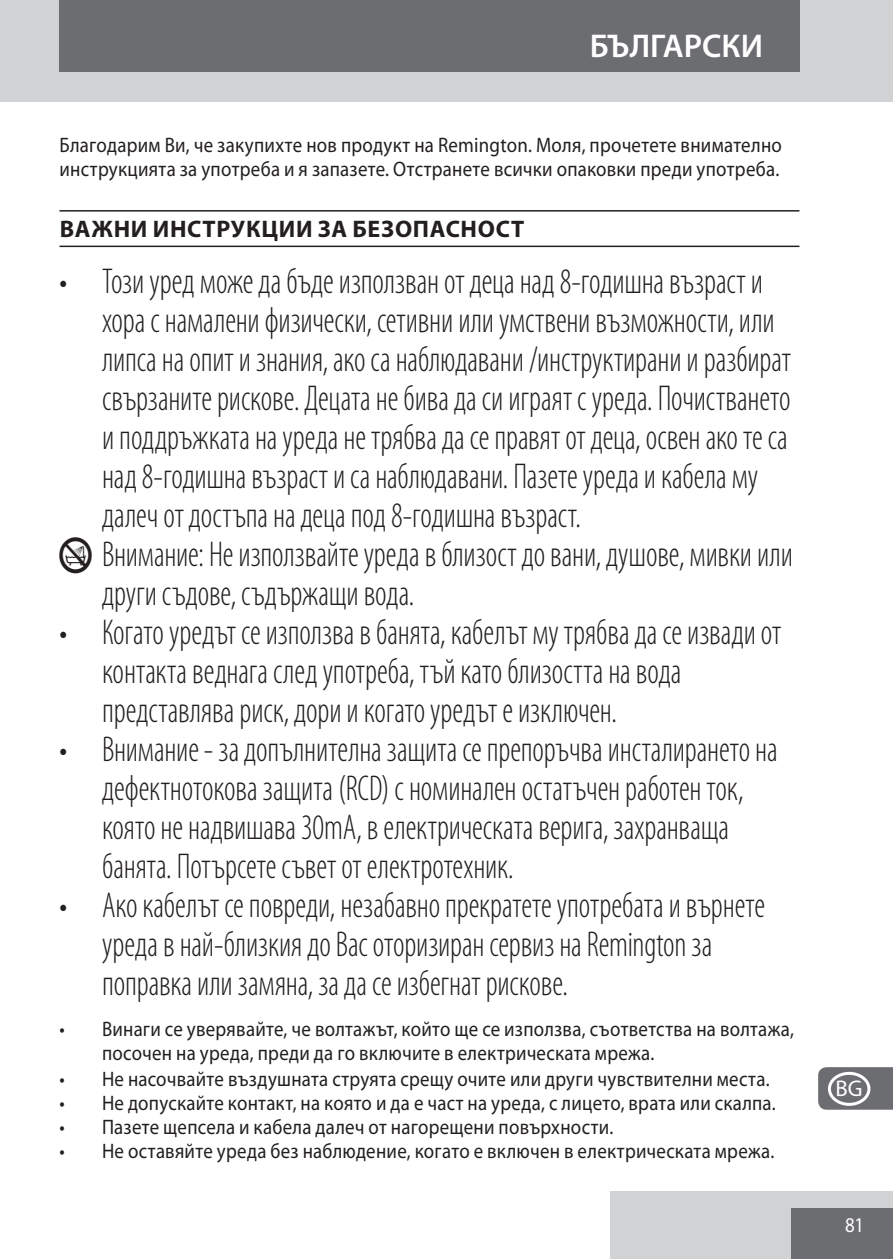
<style>
.page{position:relative;width:893px;height:1259px;background:#fff}
.page>*{position:absolute;margin:0;border:0;box-sizing:border-box;transform-origin:0 0}
.Mandatory_warnings{font:300 condensed 36px/39px "Myriad Pro";letter-spacing:-.005em;color:#231f20;scale:.9 1}
.t1{font:600 33px "Myriad Pro";color:#fff}
.heading{font:700 24px "Myriad Pro";letter-spacing:.03em;color:#231f20}
.t2{font:22.8px "Myriad Pro";color:#fff}
.default{font:21px/24px "Myriad Pro";letter-spacing:.015em;color:#231f20;scale:.9 1}
.t3{font:21px "Myriad Pro";color:#fff;scale:.9 1}
.s1{font-family:"Myriad IS Otext";font-weight:400;font-stretch:normal}
</style>
<div class="page">
<div style="left:611px;top:1191px;width:282px;height:68px;background:#d1d2d4"></div>
<div style="left:791px;top:1208px;width:102px;height:51px;background:#6c6d70"></div>
<div style="left:0;top:0;width:893px;height:102px;background:#d1d2d4"></div>
<div style="left:59px;top:0;width:740px;height:72px;background:#6c6d70"></div>
<hr style="left:60px;top:210px;width:739px;height:2px;background:#231f20">
<hr style="left:60px;top:246px;width:739px;height:1px;background:#231f20">
<svg style="left:818px;top:1067px;width:75px;height:42px;background:#747578"></svg>
<div style="left:828px;top:136px;width:42px;height:34px;border:3px solid #fff;border-radius:50%"></div>
<div style="left:828px;top:179px;width:42px;height:34px;border:3px solid #fff;border-radius:50%"></div>
<div style="left:828px;top:221px;width:42px;height:34px;border:3px solid #fff;border-radius:50%"></div>
<div style="left:828px;top:264px;width:42px;height:34px;border:3px solid #fff;border-radius:50%"></div>
<div style="left:828px;top:306px;width:42px;height:34px;border:3px solid #fff;border-radius:50%"></div>
<div style="left:828px;top:349px;width:42px;height:34px;border:3px solid #fff;border-radius:50%"></div>
<div style="left:828px;top:391px;width:42px;height:34px;border:3px solid #fff;border-radius:50%"></div>
<div style="left:828px;top:434px;width:42px;height:34px;border:3px solid #fff;border-radius:50%"></div>
<div style="left:828px;top:476px;width:42px;height:34px;border:3px solid #fff;border-radius:50%"></div>
<div style="left:828px;top:519px;width:42px;height:34px;border:3px solid #fff;border-radius:50%"></div>
<div style="left:828px;top:561px;width:42px;height:34px;border:3px solid #fff;border-radius:50%"></div>
<div style="left:828px;top:604px;width:42px;height:34px;border:3px solid #fff;border-radius:50%"></div>
<div style="left:828px;top:646px;width:42px;height:34px;border:3px solid #fff;border-radius:50%"></div>
<div style="left:828px;top:689px;width:42px;height:34px;border:3px solid #fff;border-radius:50%"></div>
<div style="left:828px;top:731px;width:42px;height:34px;border:3px solid #fff;border-radius:50%"></div>
<div style="left:828px;top:774px;width:42px;height:34px;border:3px solid #fff;border-radius:50%"></div>
<div style="left:828px;top:816px;width:42px;height:34px;border:3px solid #fff;border-radius:50%"></div>
<div style="left:828px;top:859px;width:42px;height:34px;border:3px solid #fff;border-radius:50%"></div>
<div style="left:828px;top:901px;width:42px;height:34px;border:3px solid #fff;border-radius:50%"></div>
<div style="left:828px;top:944px;width:42px;height:34px;border:3px solid #fff;border-radius:50%"></div>
<div style="left:828px;top:986px;width:42px;height:34px;border:3px solid #fff;border-radius:50%"></div>
<div style="left:828px;top:1029px;width:42px;height:34px;border:3px solid #fff;border-radius:50%"></div>
<div style="left:828px;top:1071px;width:42px;height:35px;border:3px solid #fff;border-radius:50%"></div>
<div style="left:828px;top:1114px;width:42px;height:34px;border:3px solid #fff;border-radius:50%"></div>
<p class="t1" style="left:590px;top:25px;width:175px">БЪЛГАРСКИ</p>
<p class="default" style="left:60px;top:132px;width:804px">Благодарим Ви, че закупихте нов продукт на Remington. Моля, прочетете внимателно инструкцията за употреба и я запазете. Отстранете всички опаковки преди употреба.</p>
<p class="heading" style="left:60px;top:213px;width:466px">ВАЖНИ ИНСТРУКЦИИ ЗА БЕЗОПАСНОСТ</p>
<p class="Mandatory_warnings" style="left:102px;top:262px;width:767px;text-indent:-43px">• Този уред може да бъде използван от деца над 8-годишна възраст и хора с намалени физически, сетивни или умствени възможности, или липса на опит и знания, ако са наблюдавани /инструктирани и разбират свързаните рискове. Децата не бива да си играят с уреда. Почистването и поддръжката на уреда не трябва да се правят от деца, освен ако те са над 8-годишна възраст и са наблюдавани. Пазете уреда и кабела му далеч от достъпа на деца под 8-годишна възраст.</p>
<p class="Mandatory_warnings" style="left:102px;top:535px;width:769px;text-indent:-43px"><span class="s1">B</span> Внимание: Не използвайте уреда в близост до вани, душове, мивки или други съдове, съдържащи вода.</p>
<p class="Mandatory_warnings" style="left:102px;top:613px;width:756px;text-indent:-43px">• Когато уредът се използва в банята, кабелът му трябва да се извади от контакта веднага след употреба, тъй като близостта на вода представлява риск, дори и когато уредът е изключен.</p>
<p class="Mandatory_warnings" style="left:102px;top:730px;width:752px;text-indent:-43px">• Внимание - за допълнителна защита се препоръчва инсталирането на дефектнотокова защита (RCD) с номинален остатъчен работен ток, която не надвишава 30mA, в електрическата верига, захранваща банята. Потърсете съвет от електротехник.</p>
<p class="Mandatory_warnings" style="left:102px;top:886px;width:738px;text-indent:-43px">• Ако кабелът се повреди, незабавно прекратете употребата и върнете уреда в най-близкия до Вас оторизиран сервиз на Remington за поправка или замяна, за да се избегнат рискове.</p>
<p class="default" style="left:102px;top:1017px;width:770px;text-indent:-43px">• Винаги се уверявайте, че волтажът, който ще се използва, съответства на волтажа, посочен на уреда, преди да го включите в електрическата мрежа.</p>
<p class="default" style="left:60px;top:1066px;width:790px">• Не насочвайте въздушната струята срещу очите или други чувствителни места.</p>
<p class="default" style="left:60px;top:1090px;width:797px">• Не допускайте контакт, на която и да е част на уреда, с лицето, врата или скалпа.</p>
<p class="default" style="left:60px;top:1114px;width:617px">• Пазете щепсела и кабела далеч от нагорещени повърхности.</p>
<p class="default" style="left:60px;top:1138px;width:796px">• Не оставяйте уреда без наблюдение, когато е включен в електрическата мрежа.</p>
<p class="t2" style="left:835px;top:1074px;width:29px">BG</p>
<p class="t3" style="left:845px;top:1212px;width:23px">81</p>
</div>
